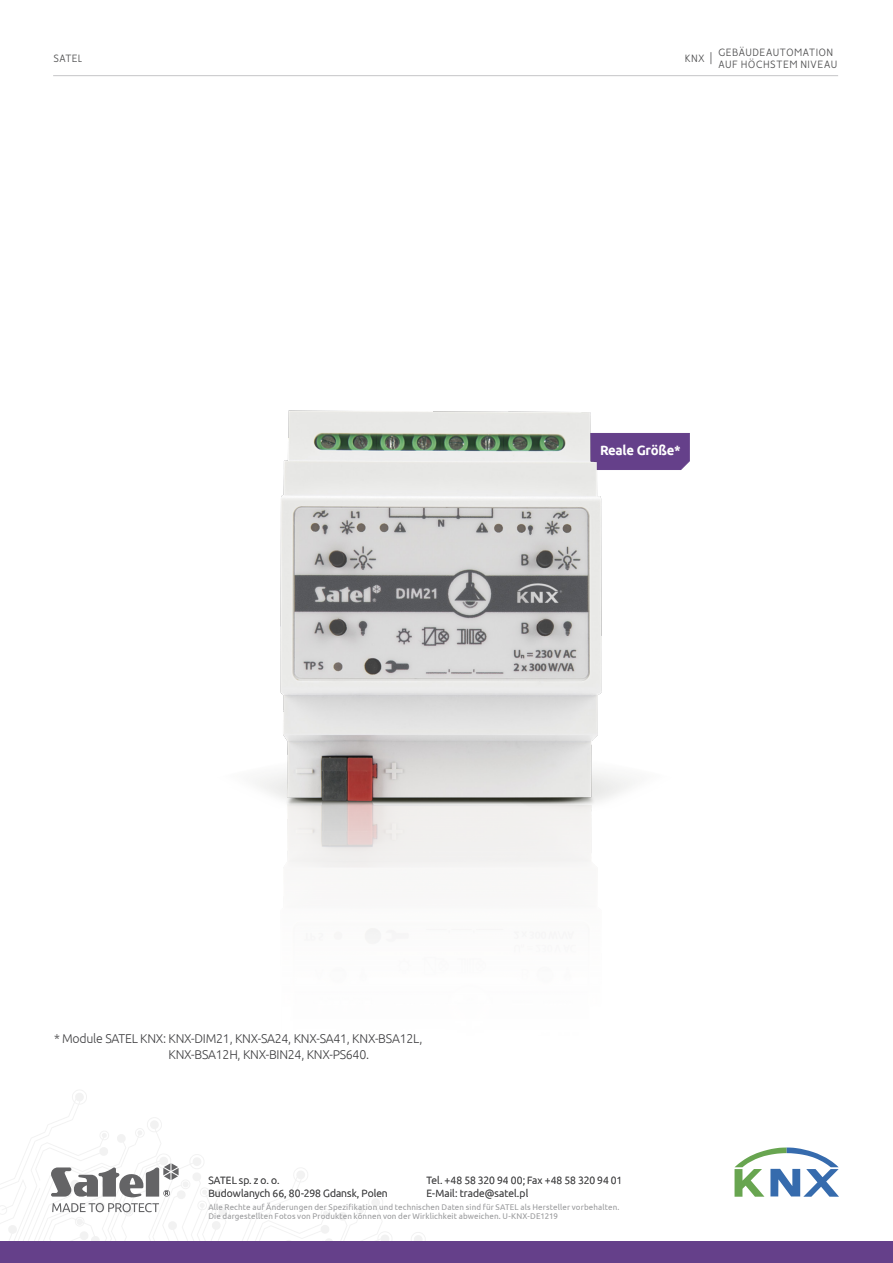
<style>
.page{position:relative;width:893px;height:1263px;background:#fff}
.page>*{position:absolute;margin:0;border:0;box-sizing:border-box;transform-origin:0 0}
.t1{font:700 13.5px "Ubuntu";letter-spacing:-.02em;color:#fff}
.t2{font:300 12.75px/15.3px "Ubuntu";letter-spacing:-.02em;color:#404042}
.t3{font:300 12px/12px "Vision";letter-spacing:.015em;color:#4d4d4e}
.t4{font:300 10.5px/12.6px "Ubuntu";letter-spacing:.005em;color:#4d4d4e}
.t5{font:8.25px/9px "Ubuntu";letter-spacing:.015em;color:#999a9c}
</style>
<div class="page">
<svg style="left:734px;top:1147px;width:105px;height:50px"></svg>
<svg style="left:0;top:1090px;width:483px;height:152px"></svg>
<div style="left:0;top:1242px;width:893px;height:21px;background:#65408a"></div>
<hr style="left:53px;top:75px;width:785px;height:1px;background:#c5c5c7">
<img style="left:257px;top:410px;width:433px;height:533px">
<h3 class="t3" style="left:53px;top:54px;width:31px">SATEL</h3>
<h3 class="t3" style="left:685px;top:54px;width:28px">KNX |</h3>
<h3 class="t3" style="left:718px;top:48px;width:121px">GEBÄUDEAUTOMATION<br>AUF HÖCHSTEM NIVEAU</h3>
<h1 class="t1" style="left:600px;top:442px;width:82px">Reale Größe*</h1>
<h2 class="t2" style="left:169px;top:1031px;width:255px;text-indent:-115px">* Module SATEL KNX: KNX-DIM21, KNX-SA24, KNX-SA41, KNX-BSA12L,<br>KNX-BSA12H, KNX-BIN24, KNX-PS640.</h2>
<p class="t4" style="left:208px;top:1174px;width:181px">SATEL sp. z o. o.<br>Budowlanych 66, 80-298 Gdansk, Polen</p>
<p class="t4" style="left:426px;top:1174px;width:197px">Tel. +48 58 320 94 00; Fax +48 58 320 94 01<br>E-Mail: trade@satel.pl</p>
<p class="t5" style="left:208px;top:1202px;width:413px">Alle Rechte auf Änderungen der Spezifikation und technischen Daten sind für SATEL als Hersteller vorbehalten.<br>Die dargestellten Fotos von Produkten können von der Wirklichkeit abweichen. U-KNX-DE1219</p>
</div>
